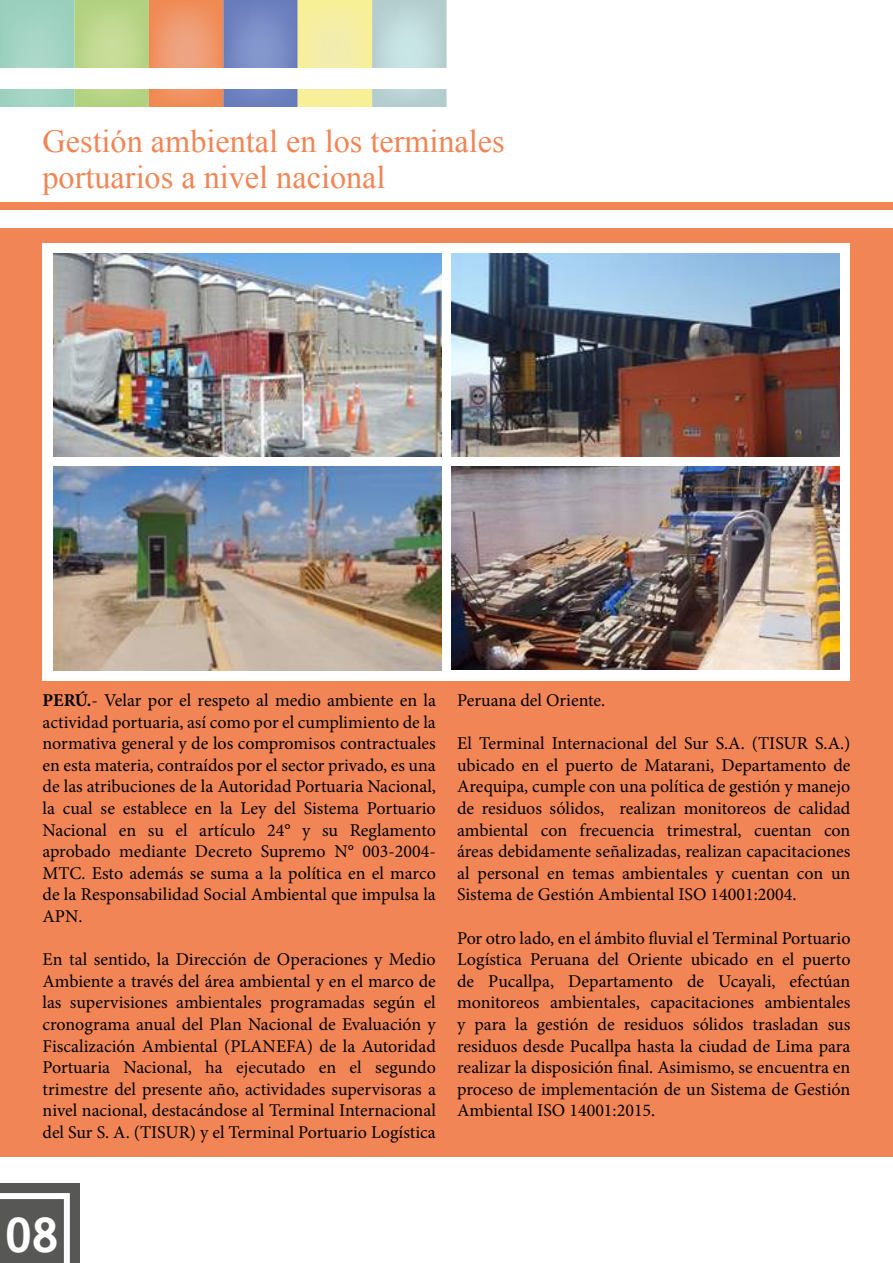
<style>
.page{position:relative;width:893px;height:1263px;background:#fff}
.page>*{position:absolute;margin:0;border:0;box-sizing:border-box;transform-origin:0 0}
.t1{font:700 46.5px "Kartika";color:#fff}
.t2{font:32.25px/36px "Iskoola Pota";color:#f18555}
.t3{font:18px/21.6px "Minion Pro";color:#000;text-align:justify}
.s1{font-weight:700}
</style>
<div class="page">
<img style="left:0;top:0;width:447px;height:107px">
<div style="left:0;top:68px;width:893px;height:20px;background:#fff"></div>
<div style="left:0;top:1183px;width:80px;height:80px;background:#575756"></div>
<svg style="left:0;top:1193px;width:70px;height:70px"></svg>
<div style="left:0;top:202px;width:893px;height:7px;background:#f18555"></div>
<div style="left:0;top:229px;width:893px;height:928px;background:#f18555"></div>
<div style="left:43px;top:243px;width:807px;height:437px;background:#fff"></div>
<img style="left:54px;top:253px;width:785px;height:417px">
<div style="left:442px;top:243px;width:9px;height:437px;background:#fff"></div>
<div style="left:49px;top:457px;width:795px;height:9px;background:#fff"></div>
<h2 class="t2" style="left:43px;top:123px;width:464px">Gestión ambiental en los terminales portuarios a nivel nacional</h2>
<p class="t3" style="left:43px;top:689px;width:395px"><span class="s1">PERÚ.</span>- Velar por el respeto al medio ambiente en la actividad portuaria, así como por el cumplimiento de la normativa general y de los compromisos contractuales en esta materia, contraídos por el sector privado, es una de las atribuciones de la Autoridad Portuaria Nacional, la cual se establece en la Ley del Sistema Portuario Nacional en su el artículo 24° y su Reglamento aprobado mediante Decreto Supremo N° 003-2004- MTC. Esto además se suma a la política en el marco de la Responsabilidad Social Ambiental que impulsa la APN.</p>
<p class="t3" style="left:43px;top:949px;width:395px">En tal sentido, la Dirección de Operaciones y Medio Ambiente a través del área ambiental y en el marco de las supervisiones ambientales programadas según el cronograma anual del Plan Nacional de Evaluación y Fiscalización Ambiental (PLANEFA) de la Autoridad Portuaria Nacional, ha ejecutado en el segundo trimestre del presente año, actividades supervisoras a nivel nacional, destacándose al Terminal Internacional del Sur S. A. (TISUR) y el Terminal Portuario Logística</p>
<p class="t3" style="left:457px;top:689px;width:150px">Peruana del Oriente.</p>
<p class="t3" style="left:457px;top:733px;width:395px">El Terminal Internacional del Sur S.A. (TISUR S.A.) ubicado en el puerto de Matarani, Departamento de Arequipa, cumple con una política de gestión y manejo de residuos sólidos, realizan monitoreos de calidad ambiental con frecuencia trimestral, cuentan con áreas debidamente señalizadas, realizan capacitaciones al personal en temas ambientales y cuentan con un Sistema de Gestión Ambiental ISO 14001:2004.</p>
<p class="t3" style="left:457px;top:927px;width:395px">Por otro lado, en el ámbito fluvial el Terminal Portuario Logística Peruana del Oriente ubicado en el puerto de Pucallpa, Departamento de Ucayali, efectúan monitoreos ambientales, capacitaciones ambientales y para la gestión de residuos sólidos trasladan sus residuos desde Pucallpa hasta la ciudad de Lima para realizar la disposición final. Asimismo, se encuentra en proceso de implementación de un Sistema de Gestión Ambiental ISO 14001:2015.</p>
<h1 class="t1" style="left:5px;top:1206px;width:55px">08</h1>
</div>
